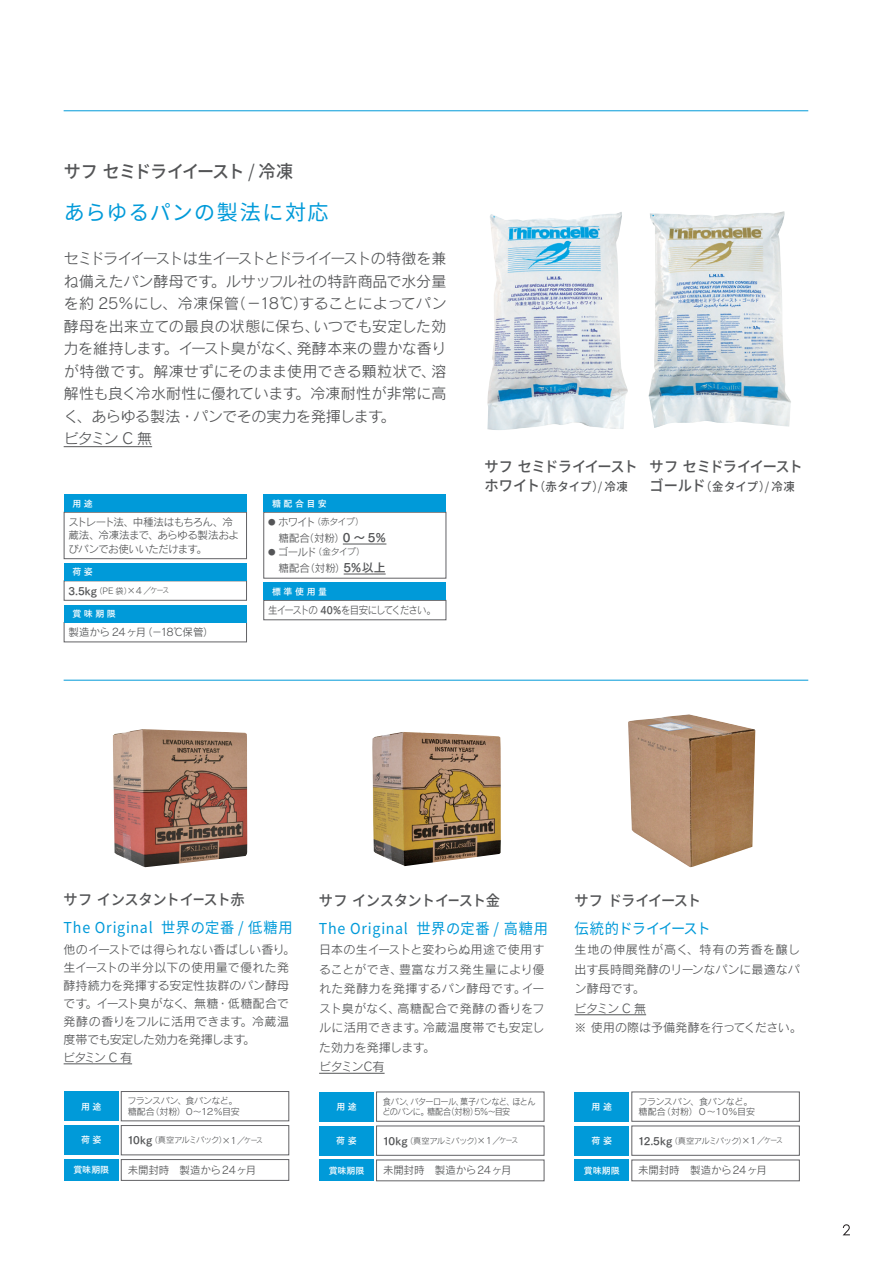
<style>
.page{position:relative;width:893px;height:1263px;background:#fff}
.page>*{position:absolute;margin:0;border:0;box-sizing:border-box;transform-origin:0 0}
.t1{font:21px "Source Han Sans JP";letter-spacing:.055em;color:#009ad9}
.t2{font:500 18px "Source Han Sans JP";letter-spacing:-.08em;color:#545557;scale:.95 1}
.t3{font:15px/22.5px "Rodin Pro M";letter-spacing:-.015em;color:#545557}
.t4{font:15px "Source Han Sans JP";letter-spacing:.05em;color:#009ad9;scale:.95 1}
.t5{font:500 15px "Source Han Sans JP";letter-spacing:-.09em;color:#545557;scale:.95 1}
.t6{font:500 15px "Source Han Sans JP";letter-spacing:-.05em;color:#545557;scale:.95 1}
.t7{font:15px "Source Han Sans JP";letter-spacing:-.06em;color:#009ad9;scale:.95 1}
.t8{font:12px/19.5px "Rodin Pro M";color:#545557}
.t9{font:500 12px "Source Han Sans JP";letter-spacing:.025em;color:#545557;scale:.95 1}
.t10{font:10.5px/13.5px "Rodin Pro M";letter-spacing:-.035em;color:#545557}
.t11{font:10.5px "Rodin Pro M";letter-spacing:-.105em;color:#545557;scale:.9 1}
.t12{font:10.5px "Tsuku Go Pro B";color:#545557}
.t13{font:9px/10.5px "Rodin Pro M";letter-spacing:-.035em;color:#545557}
.t14{font:9px "Tsuku Go Pro B";letter-spacing:-.02em;color:#fff}
.t15{font:9px/10.5px "Rodin Pro M";letter-spacing:-.055em;color:#545557;scale:.9 1}
.t16{font:9px/10.5px "Rodin Pro M";letter-spacing:-.01em;color:#545557}
.t17{font:8.25px "Rodin Pro M";letter-spacing:-.08em;color:#545557}
.s1{font-weight:400}
.s2{font-size:7.5px}
.s3{font-size:10.5px}
.s4{font-family:"Tsuku Go Pro B";font-size:12px}
.s5{font-family:"Rodin Pro M";font-size:8.25px}
.s6{font-family:"Rodin Pro M";font-size:9px}
.s7{font-family:"Rodin Pro M";font-size:7.5px}
.s8{font-family:"Tsuku Go Pro B"}
.s9{font-size:15px}
.s10{font-family:"Tsuku Go Pro B";font-size:10.5px}
.s11{font-size:9px}
</style>
<div class="page">
<img style="left:649px;top:211px;width:142px;height:217px">
<img style="left:487px;top:212px;width:141px;height:218px">
<img style="left:113px;top:729px;width:134px;height:138px">
<img style="left:372px;top:732px;width:129px;height:134px">
<img style="left:628px;top:714px;width:127px;height:153px">
<hr style="left:64px;top:110px;width:744px;height:1px;background:#009ad9">
<hr style="left:64px;top:680px;width:744px;height:1px;background:#009ad9">
<svg style="left:843px;top:1224px;width:7px;height:11px"></svg>
<div style="left:64px;top:512px;width:183px;height:47px;border:1px solid #636366"></div>
<hr style="left:343px;top:544px;width:43px;height:1px;background:#545557">
<hr style="left:344px;top:574px;width:42px;height:1px;background:#545557">
<div style="left:264px;top:512px;width:182px;height:66px;border:1px solid #636366"></div>
<div style="left:264px;top:600px;width:182px;height:20px;border:1px solid #636366"></div>
<div style="left:64px;top:495px;width:183px;height:17px;background:#009ad9"></div>
<div style="left:264px;top:495px;width:182px;height:17px;background:#009ad9"></div>
<div style="left:64px;top:563px;width:183px;height:18px;background:#009ad9"></div>
<div style="left:264px;top:583px;width:182px;height:17px;background:#009ad9"></div>
<div style="left:64px;top:605px;width:183px;height:17px;background:#009ad9"></div>
<div style="left:64px;top:1091px;width:55px;height:30px;background:#009ad9"></div>
<div style="left:319px;top:1092px;width:55px;height:29px;background:#009ad9"></div>
<div style="left:574px;top:1092px;width:55px;height:29px;background:#009ad9"></div>
<div style="left:64px;top:1159px;width:55px;height:21px;background:#009ad9"></div>
<div style="left:319px;top:1160px;width:55px;height:21px;background:#009ad9"></div>
<div style="left:574px;top:1160px;width:55px;height:21px;background:#009ad9"></div>
<div style="left:64px;top:1125px;width:55px;height:29px;background:#009ad9"></div>
<div style="left:319px;top:1126px;width:55px;height:29px;background:#009ad9"></div>
<div style="left:574px;top:1126px;width:55px;height:29px;background:#009ad9"></div>
<div style="left:121px;top:1091px;width:168px;height:30px;border:1px solid #636366"></div>
<div style="left:121px;top:1125px;width:168px;height:30px;border:1px solid #636366"></div>
<div style="left:121px;top:1159px;width:168px;height:21px;border:1px solid #636366"></div>
<div style="left:376px;top:1160px;width:168px;height:21px;border:1px solid #636366"></div>
<div style="left:632px;top:1160px;width:168px;height:21px;border:1px solid #636366"></div>
<hr style="left:64px;top:1063px;width:68px;height:1px;background:#545557">
<hr style="left:319px;top:1073px;width:66px;height:1px;background:#545557">
<hr style="left:575px;top:1014px;width:71px;height:1px;background:#545557">
<hr style="left:64px;top:446px;width:88px;height:1px;background:#545557">
<h2 class="t2" style="left:64px;top:162px;width:243px">サフ セミドライイースト <span class="s1">/</span> 冷凍</h2>
<h1 class="t1" style="left:64px;top:201px;width:266px">あらゆるパンの製法に対応</h1>
<p class="t3" style="left:64px;top:247px;width:384px">セミドライイーストは生イーストとドライイーストの特徴を兼ね備えたパン酵母です。ルサッフル社の特許商品で水分量を約 25％にし、冷凍保管（－18℃）することによってパン酵母を出来立ての最良の状態に保ち、いつでも安定した効力を維持します。イースト臭がなく、発酵本来の豊かな香りが特徴です。解凍せずにそのまま使用できる顆粒状で、溶解性も良く冷水耐性に優れています。冷凍耐性が非常に高く、あらゆる製法・パンでその実力を発揮します。<br>ビタミン C 無</p>
<p class="t14" style="left:72px;top:496px;width:22px">用 途</p>
<p class="t14" style="left:272px;top:496px;width:56px">糖 配 合 目 安</p>
<p class="t10" style="left:68px;top:515px;width:172px">ストレート法、中種法はもちろん、冷蔵法、冷凍法まで、あらゆる製法およびパンでお使いいただけます。</p>
<p class="t13" style="left:268px;top:516px;width:97px"><span class="s2">●</span> <span class="s3">ホワイト</span>（赤タイプ）</p>
<p class="t10" style="left:268px;top:531px;width:120px">　糖配合（対粉）<span class="s4">0 ～ 5％</span></p>
<p class="t13" style="left:268px;top:546px;width:99px"><span class="s2">●</span> <span class="s3">ゴールド</span>（金タイプ）</p>
<p class="t10" style="left:268px;top:561px;width:119px">　糖配合（対粉）<span class="s4">5％以上</span></p>
<p class="t14" style="left:72px;top:564px;width:22px">荷 姿</p>
<p class="t12" style="left:68px;top:581px;width:102px">3.5kg<span class="s5">（PE 袋）</span><span class="s6">×4 ／</span><span class="s7">ケース</span></p>
<p class="t10" style="left:68px;top:625px;width:147px">製造から 24ヶ月（－18℃保管）</p>
<p class="t14" style="left:72px;top:606px;width:45px">賞 味 期 限</p>
<p class="t14" style="left:272px;top:584px;width:57px">標 準 使 用 量</p>
<p class="t11" style="left:268px;top:603px;width:188px">生イーストの <span class="s8">40％</span>を目安にしてください。</p>
<p class="t5" style="left:484px;top:458px;width:163px">サフ セミドライイースト</p>
<p class="t9" style="left:484px;top:480px;width:153px"><span class="s9">ホワイト</span><span class="s1">（</span>赤タイプ<span class="s1">）/</span> 冷凍</p>
<p class="t5" style="left:650px;top:458px;width:163px">サフ セミドライイースト</p>
<p class="t9" style="left:650px;top:480px;width:154px"><span class="s9">ゴールド</span><span class="s1">（</span>金タイプ<span class="s1">）/</span> 冷凍</p>
<p class="t6" style="left:64px;top:891px;width:192px">サフ インスタントイースト赤</p>
<p class="t6" style="left:319px;top:892px;width:192px">サフ インスタントイースト金</p>
<p class="t5" style="left:574px;top:892px;width:135px">サフ ドライイースト</p>
<p class="t8" style="left:63px;top:940px;width:234px;line-height:18px">他のイーストでは得られない香ばしい香り。生イーストの半分以下の使用量で優れた発酵持続力を発揮する安定性抜群のパン酵母です。イースト臭がなく、無糖・低糖配合で発酵の香りをフルに活用できます。冷蔵温度帯でも安定した効力を発揮します。<br>ビタミン C 有</p>
<p class="t8" style="left:319px;top:940px;width:227px">日本の生イーストと変わらぬ用途で使用することができ、豊富なガス発生量により優れた発酵力を発揮するパン酵母です。イースト臭がなく、高糖配合で発酵の香りをフルに活用できます。冷蔵温度帯でも安定した効力を発揮します。<br>ビタミンC有</p>
<p class="t8" style="left:575px;top:940px;width:229px">生地の伸展性が高く、特有の芳香を醸し出す長時間発酵のリーンなパンに最適なパン酵母です。<br>ビタミン C 無<br>※ 使用の際は予備発酵を行ってください。</p>
<p class="t4" style="left:64px;top:919px;width:243px">The Original 世界の定番 / 低糖用</p>
<p class="t4" style="left:319px;top:920px;width:243px">The Original 世界の定番 / 高糖用</p>
<p class="t7" style="left:574px;top:920px;width:145px">伝統的ドライイースト</p>
<p class="t13" style="left:128px;top:1095px;width:114px">フランスパン、食パンなど。糖配合（対粉）０～１２％目安</p>
<p class="t15" style="left:383px;top:1096px;width:171px">食パン、バターロール、菓子パンなど、ほとんどのパンに。糖配合（対粉）５％～目安</p>
<p class="t16" style="left:638px;top:1096px;width:118px">フランスパン、食パンなど。糖配合（対粉）０～１0％目安</p>
<p class="t17" style="left:128px;top:1135px;width:137px"><span class="s10">10kg</span>（真空アルミパック）<span class="s11">×1 ／</span><span class="s2">ケース</span></p>
<p class="t17" style="left:383px;top:1135px;width:137px"><span class="s10">10kg</span>（真空アルミパック）<span class="s11">×1 ／</span><span class="s2">ケース</span></p>
<p class="t17" style="left:638px;top:1135px;width:146px"><span class="s10">12.5kg</span>（真空アルミパック）<span class="s11">×1／</span><span class="s2">ケース</span></p>
<p class="t10" style="left:128px;top:1163px;width:130px">未開封時　製造から24ヶ月</p>
<p class="t10" style="left:383px;top:1163px;width:130px">未開封時　製造から24ヶ月</p>
<p class="t10" style="left:638px;top:1163px;width:130px">未開封時　製造から24ヶ月</p>
<p class="t14" style="left:81px;top:1098px;width:22px">用 途</p>
<p class="t14" style="left:336px;top:1099px;width:22px">用 途</p>
<p class="t14" style="left:592px;top:1099px;width:22px">用 途</p>
<p class="t14" style="left:81px;top:1132px;width:22px">荷 姿</p>
<p class="t14" style="left:336px;top:1133px;width:22px">荷 姿</p>
<p class="t14" style="left:592px;top:1133px;width:22px">荷 姿</p>
<p class="t14" style="left:73px;top:1162px;width:37px">賞味期限</p>
<p class="t14" style="left:329px;top:1162px;width:37px">賞味期限</p>
<p class="t14" style="left:584px;top:1162px;width:37px">賞味期限</p>
</div>
